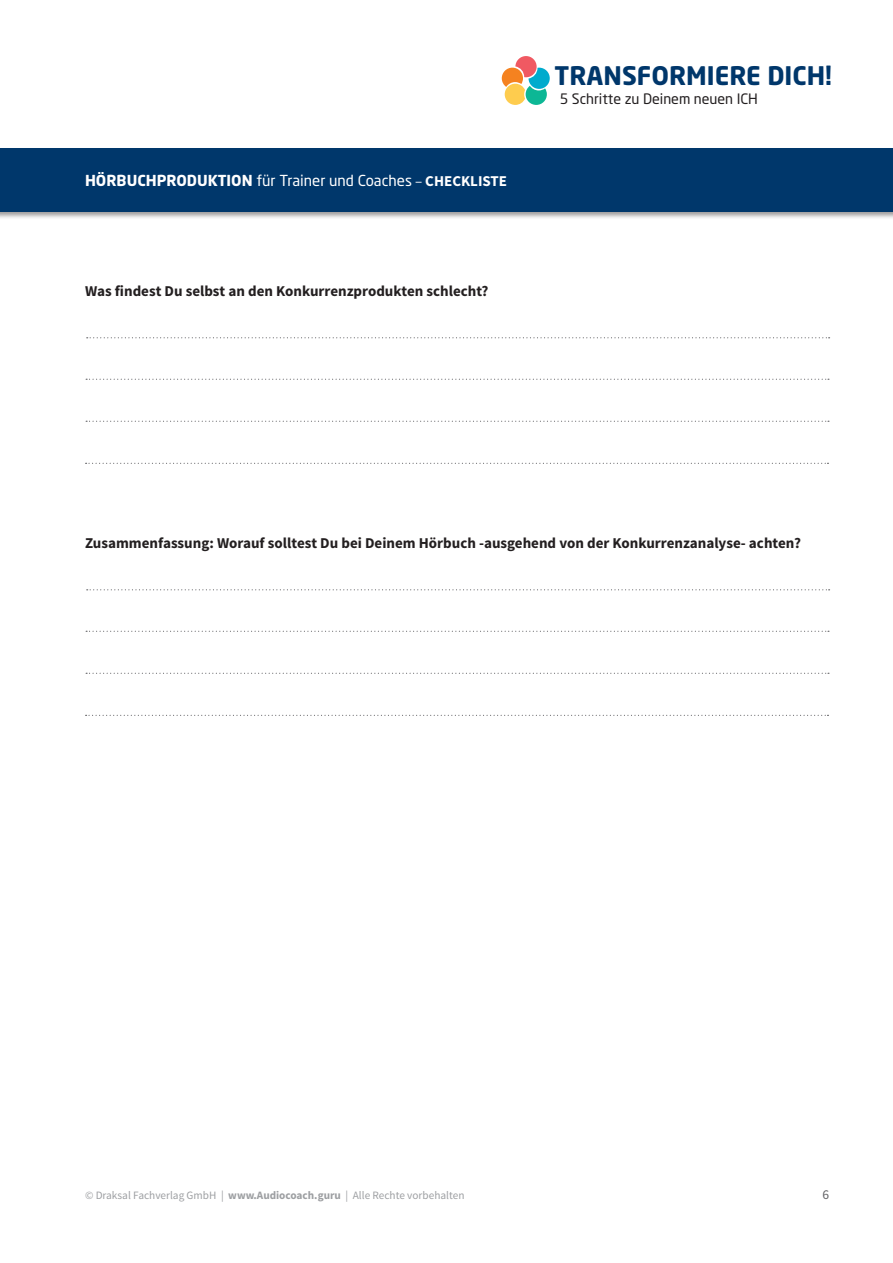
<style>
.page{position:relative;width:893px;height:1263px;background:#fff}
.page>*{position:absolute;margin:0;border:0;box-sizing:border-box;transform-origin:0 0}
.t1{font:700 25.35px "Neo Sans Std";color:#00376b}
.t2{font:700 15px "Source Sans Pro";color:#231f20}
.t3{font:15px "Neo Sans Std";color:#fff}
.t4{font:14.25px "Neo Sans Std";color:#231f20}
.t5{font:13.5px "Source Sans Pro";color:#636366}
.t6{font:11.25px "Source Sans Pro";color:#9d9fa2}
.s1{font-weight:700}
.s2{font-family:"Source Sans Pro"}
.s3{font-family:"Source Sans Pro";font-weight:700}
</style>
<div class="page">
<div style="left:0;top:147px;width:893px;height:72px;background:#231f20;opacity:.45"></div>
<div style="left:0;top:149px;width:893px;height:63px;background:#00376b"></div>
<svg style="left:502px;top:56px;width:48px;height:49px"></svg>
<svg style="left:87px;top:337px;width:743px;height:1px"></svg>
<svg style="left:86px;top:463px;width:742px;height:1px"></svg>
<svg style="left:86px;top:379px;width:743px;height:1px"></svg>
<svg style="left:86px;top:421px;width:743px;height:1px"></svg>
<svg style="left:87px;top:589px;width:743px;height:1px"></svg>
<svg style="left:86px;top:715px;width:742px;height:1px"></svg>
<svg style="left:86px;top:631px;width:743px;height:1px"></svg>
<svg style="left:86px;top:673px;width:743px;height:1px"></svg>
<p class="t3" style="left:85px;top:171px;width:424px"><span class="s1">HÖRBUCHPRODUKTION</span> für Trainer und Coaches <span class="s2">–</span> <span class="s3">CHECKLISTE</span></p>
<p class="t2" style="left:85px;top:281px;width:405px">Was findest Du selbst an den Konkurrenzprodukten schlecht?</p>
<h1 class="t1" style="left:555px;top:60px;width:279px">TRANSFORMIERE DICH!</h1>
<p class="t4" style="left:560px;top:90px;width:200px">5 Schritte zu Deinem neuen ICH</p>
<p class="t2" style="left:85px;top:533px;width:718px">Zusammenfassung: Worauf solltest Du bei Deinem Hörbuch -ausgehend von der Konkurrenzanalyse- achten?</p>
<p class="t6" style="left:85px;top:1188px;width:381px">© Draksal Fachverlag GmbH | <span class="s1">www.Audiocoach.guru</span> | Alle Rechte vorbehalten</p>
<p class="t5" style="left:822px;top:1186px;width:8px">6</p>
</div>
